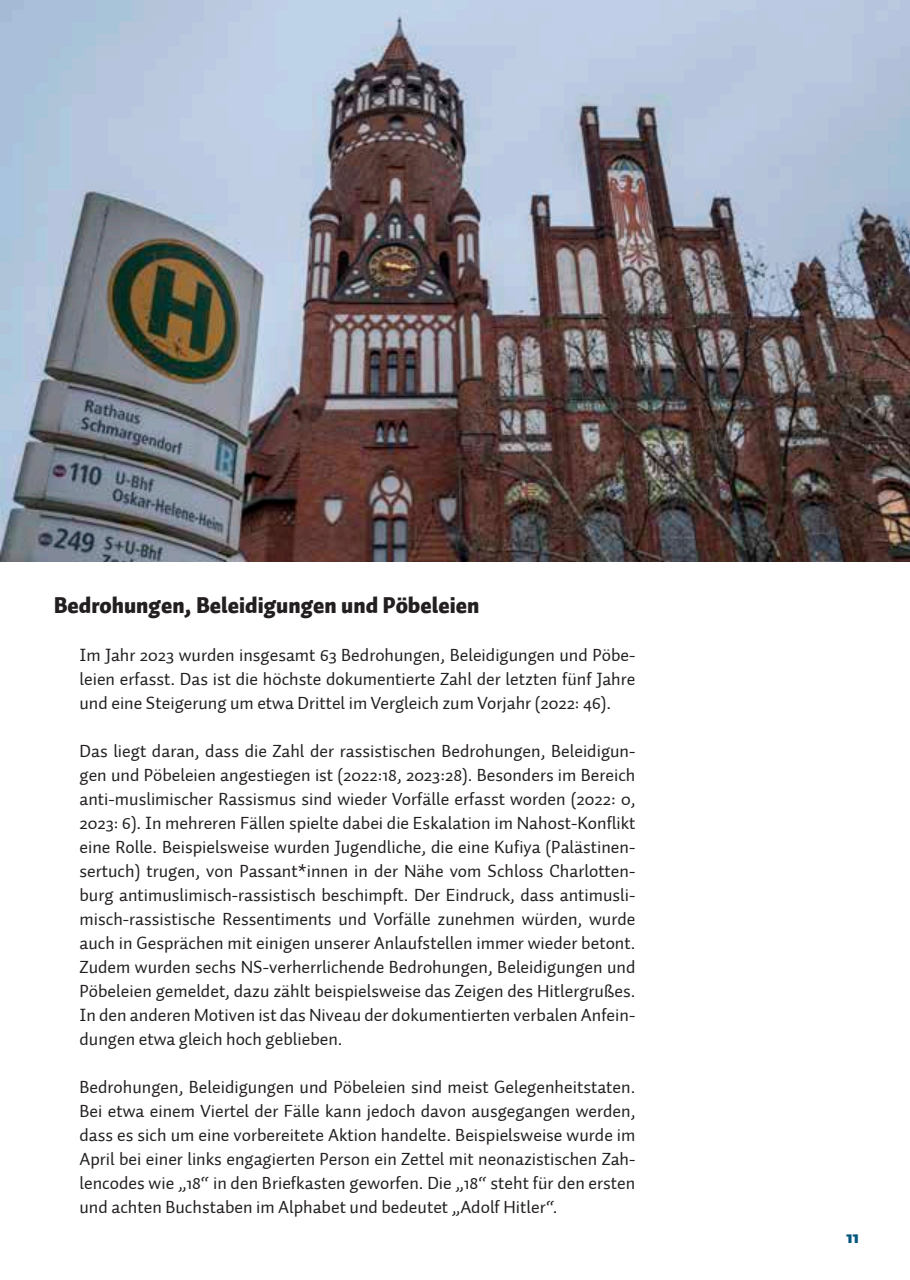
<style>
.page{position:relative;width:910px;height:1280px;background:#fff}
.page>*{position:absolute;margin:0;border:0;box-sizing:border-box;transform-origin:0 0}
.t1{font:900 22.5px "Auto 1";color:#231f20}
.t2{font:18px/24px "Auto 1";color:#231f20;text-align:justify}
.t3{font:900 18px "Auto 1";color:#00567c}
</style>
<div class="page">
<img style="left:0;top:0;width:910px;height:561px">
<p class="t1" style="left:54px;top:590px;width:427px">Bedrohungen, Beleidigungen und Pöbeleien</p>
<p class="t2" style="left:80px;top:643px;width:557px">Im Jahr 2023 wurden insgesamt 63 Bedrohungen, Beleidigungen und Pöbe&shy;leien erfasst. Das ist die höchste dokumentierte Zahl der letzten fünf Jahre und eine Steigerung um etwa Drittel im Vergleich zum Vorjahr (2022: 46).</p>
<p class="t2" style="left:80px;top:739px;width:557px">Das liegt daran, dass die Zahl der rassistischen Bedrohungen, Beleidigun&shy;gen und Pöbeleien angestiegen ist (2022:18, 2023:28). Besonders im Bereich anti-muslimischer Rassismus sind wieder Vorfälle erfasst worden (2022: 0, 2023: 6). In mehreren Fällen spielte dabei die Eskalation im Nahost-Konflikt eine Rolle. Beispielsweise wurden Jugendliche, die eine Kufiya (Palästinen&shy;sertuch) trugen, von Passant*innen in der Nähe vom Schloss Charlotten&shy;burg antimuslimisch-rassistisch beschimpft. Der Eindruck, dass antimusli&shy;misch-rassistische Ressentiments und Vorfälle zunehmen würden, wurde auch in Gesprächen mit einigen unserer Anlaufstellen immer wieder betont.<br>Zudem wurden sechs NS-verherrlichende Bedrohungen, Beleidigungen und Pöbeleien gemeldet, dazu zählt beispielsweise das Zeigen des Hitlergrußes.<br>In den anderen Motiven ist das Niveau der dokumentierten verbalen Anfein&shy;dungen etwa gleich hoch geblieben.</p>
<p class="t2" style="left:80px;top:1075px;width:557px">Bedrohungen, Beleidigungen und Pöbeleien sind meist Gelegenheitstaten.<br>Bei etwa einem Viertel der Fälle kann jedoch davon ausgegangen werden, dass es sich um eine vorbereitete Aktion handelte. Beispielsweise wurde im April bei einer links engagierten Person ein Zettel mit neonazistischen Zah&shy;lencodes wie „18“ in den Briefkasten geworfen. Die „18“ steht für den ersten und achten Buchstaben im Alphabet und bedeutet „Adolf Hitler“.</p>
<p class="t3" style="left:846px;top:1225px;width:14px">11</p>
</div>
